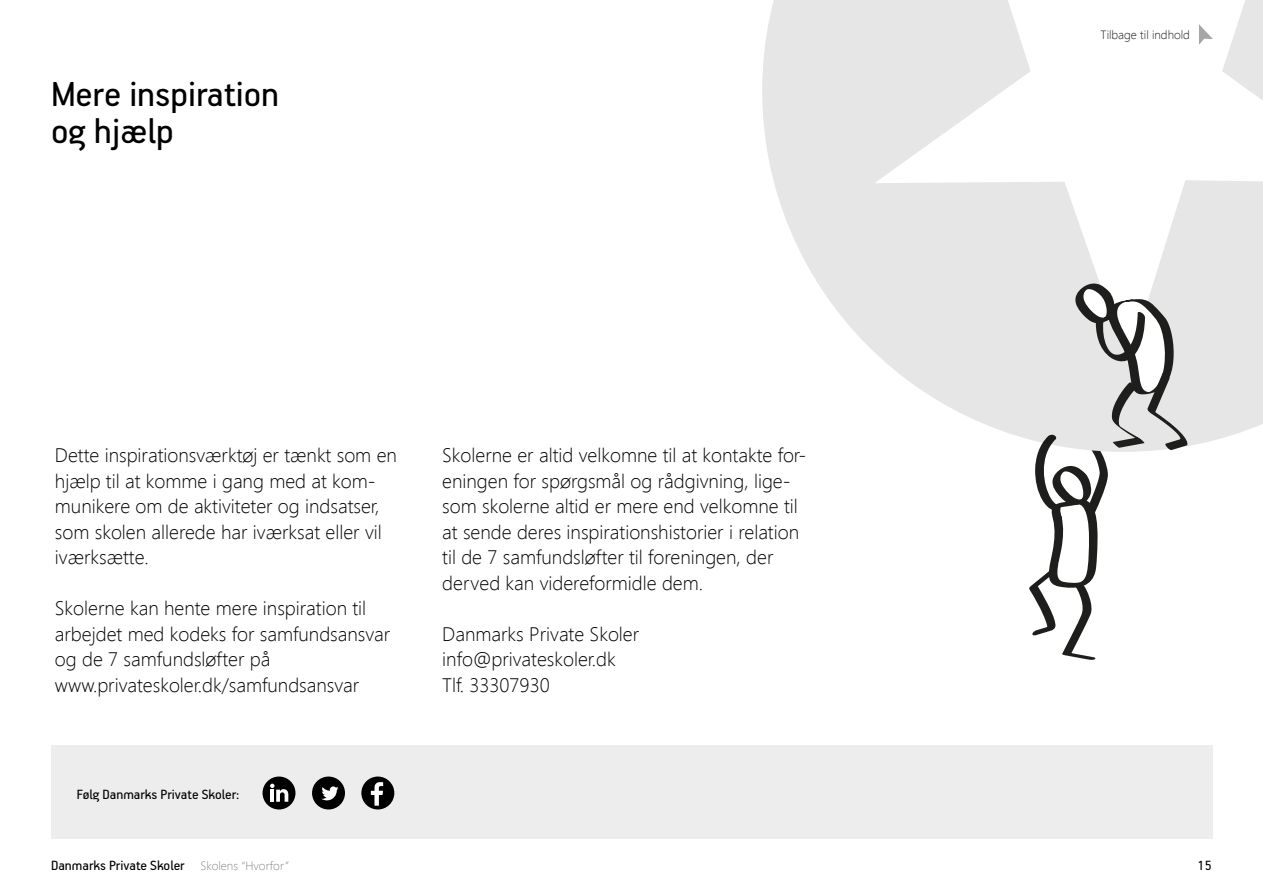
<style>
.page{position:relative;width:1263px;height:893px;background:#fff}
.page>*{position:absolute;margin:0;border:0;box-sizing:border-box;transform-origin:0 0}
.t1{font:39px/37.5px "PF Handbook Pro";color:#000}
.t2{font:300 19.5px/25.5px "Segoe UI";color:#000}
.t3{font:15px "PF Handbook Pro";color:#000}
.t4{font:300 12px "Segoe UI";color:#000}
.s1{font-family:"Segoe UI";font-weight:300;font-size:12px;color:#878786}
</style>
<div class="page">
<svg style="left:762px;top:0;width:501px;height:446px;fill:#e6e6e6"></svg>
<svg style="left:874px;top:0;width:389px;height:364px;fill:#e6e6e6"></svg>
<svg style="left:1029px;top:284px;width:158px;height:376px"></svg>
<div style="left:51px;top:745px;width:1162px;height:94px;background:#ededed"></div>
<div style="left:361px;top:776px;width:33px;height:33px;background:#000;border-radius:50%"></div>
<svg style="left:371px;top:782px;width:12px;height:24px"></svg>
<div style="left:312px;top:776px;width:33px;height:33px;background:#000;border-radius:50%"></div>
<svg style="left:321px;top:786px;width:18px;height:14px"></svg>
<div style="left:263px;top:776px;width:32px;height:33px;background:#000;border-radius:50%"></div>
<svg style="left:270px;top:784px;width:18px;height:18px"></svg>
<h1 class="t1" style="left:51px;top:77px;width:230px">Mere inspiration og hjælp</h1>
<p class="t2" style="left:55px;top:444px;width:343px">Dette inspirationsværktøj er tænkt som en hjælp til at komme i gang med at kom&shy;munikere om de aktiviteter og indsatser, som skolen allerede har iværksat eller vil iværksætte.</p>
<p class="t2" style="left:55px;top:597px;width:337px">Skolerne kan hente mere inspiration til arbej det med kodeks for samfundsansvar og de 7 samfundsløfter på www.privateskoler.dk/samfundsansvar</p>
<p class="t3" style="left:77px;top:788px;width:164px">Følg Danmarks Private Skoler:</p>
<p class="t2" style="left:442px;top:444px;width:365px">Skolerne er altid velkomne til at kontakte for - eningen for spørgsmål og rådgivning, lige&shy;som skolerne altid er mere end velkomne til at sende deres inspirationshistorier i relation til de 7 samfundsløfter til foreningen, der derved kan videreformidle dem.</p>
<p class="t2" style="left:442px;top:623px;width:198px">Danmarks Private Skoler info@privateskoler.dk<br>Tlf. 33307930</p>
<p class="t4" style="left:1100px;top:30px;width:91px">Tilbage til indhold</p>
<p class="t3" style="left:51px;top:860px;width:240px">Danmarks Private Skoler <span class="s1">Skolens “Hvorfor”</span></p>
<p class="t3" style="left:1197px;top:860px;width:16px">15</p>
</div>
